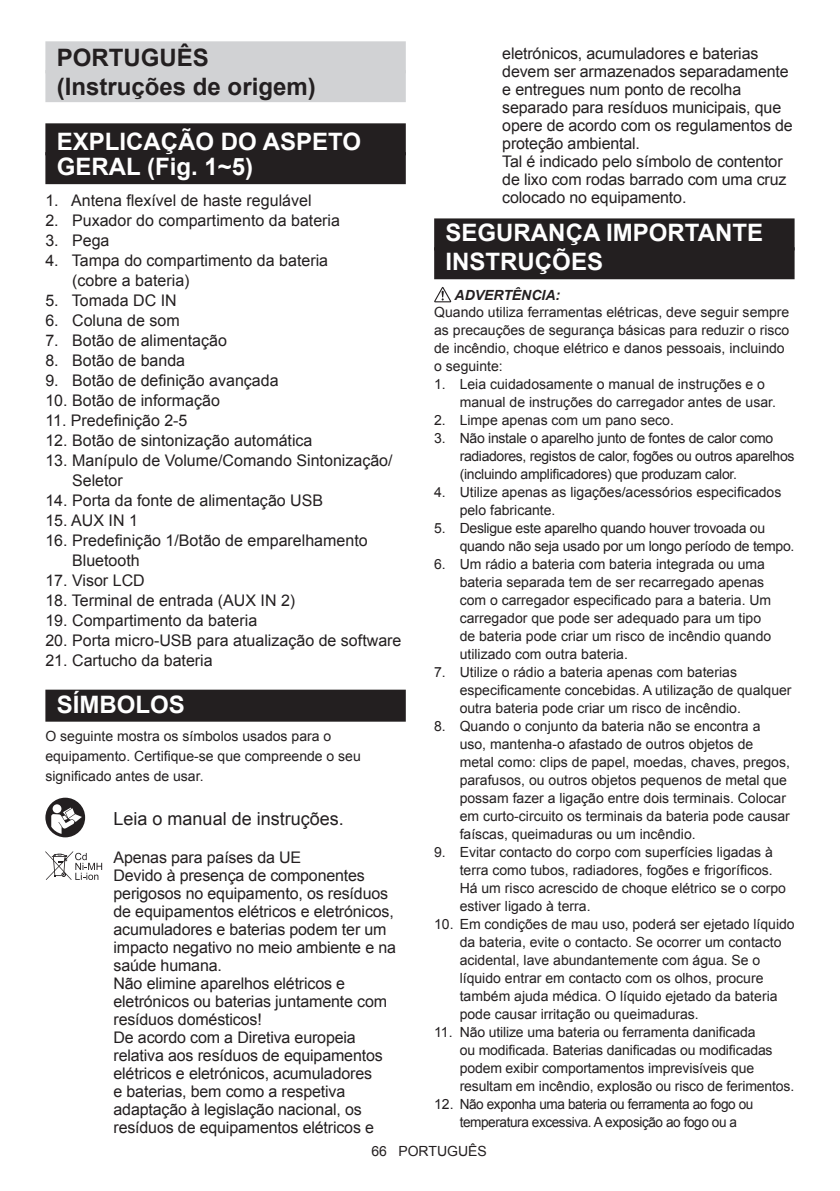
<style>
.page{position:relative;width:840px;height:1191px;background:#fff}
.page>*{position:absolute;margin:0;border:0;box-sizing:border-box;transform-origin:0 0}
.t1{font:700 24px/24.8px "Arial";color:#fff}
.t2{font:700 24px/28.8px "Arial";color:#231f20}
.t3{font:18px "Arial";color:#231f20}
.t4{font:16px/18px "Arial";letter-spacing:-.01em;color:#231f20}
.t5{font:14px/18px "Arial";color:#231f20}
.t6{font:14px/18px "Arial";letter-spacing:-.02em;color:#231f20}
.t7{font:14px/18px "Arial";letter-spacing:-.03em;color:#231f20}
.t8{font:italic 700 14px "Arial";color:#231f20}
</style>
<div class="page">
<div style="left:45px;top:41px;width:360px;height:32px;background:#d1d2d4"></div>
<div style="left:45px;top:70px;width:360px;height:32px;background:#d1d2d4"></div>
<div style="left:45px;top:123px;width:360px;height:32px;background:#231f20"></div>
<div style="left:45px;top:152px;width:360px;height:32px;background:#231f20"></div>
<div style="left:45px;top:689px;width:360px;height:32px;background:#231f20"></div>
<div style="left:434px;top:218px;width:360px;height:32px;background:#231f20"></div>
<div style="left:434px;top:247px;width:360px;height:32px;background:#231f20"></div>
<svg style="left:434px;top:287px;width:17px;height:15px"></svg>
<svg style="left:45px;top:797px;width:40px;height:40px"></svg>
<svg style="left:45px;top:851px;width:57px;height:29px"></svg>
<h1 class="t2" style="left:57px;top:44px;width:260px">PORTUGUÊS (Instruções de origem)</h1>
<h1 class="t1" style="left:57px;top:130px;width:306px">EXPLICAÇÃO DO ASPETO<br>GERAL (Fig. 1~5)</h1>
<p class="t4" style="left:45px;top:191px;width:267px">1. Antena flexível de haste regulável</p>
<p class="t4" style="left:45px;top:211px;width:296px">2. Puxador do compartimento da bateria</p>
<p class="t4" style="left:45px;top:231px;width:66px">3. Pega</p>
<p class="t4" style="left:72px;top:250px;width:257px;line-height:20px;text-indent:-27px">4. Tampa do compartimento da bateria (cobre a bateria)</p>
<p class="t4" style="left:45px;top:291px;width:133px">5. Tomada DC IN</p>
<p class="t4" style="left:45px;top:311px;width:136px">6. Coluna de som</p>
<p class="t4" style="left:45px;top:331px;width:183px">7. Botão de alimentação</p>
<p class="t4" style="left:45px;top:351px;width:141px">8. Botão de banda</p>
<p class="t4" style="left:45px;top:371px;width:235px">9. Botão de definição avançada</p>
<p class="t4" style="left:45px;top:391px;width:176px">10. Botão de informação</p>
<p class="t4" style="left:45px;top:411px;width:143px">11. Predefinição 2-5</p>
<p class="t4" style="left:45px;top:431px;width:268px">12. Botão de sintonização automática</p>
<p class="t4" style="left:72px;top:450px;width:322px;line-height:20px;text-indent:-27px">13. Manípulo de Volume/Comando Sintonização/<br>Seletor</p>
<p class="t4" style="left:45px;top:491px;width:279px">14. Porta da fonte de alimentação USB</p>
<p class="t4" style="left:45px;top:511px;width:94px">15. AUX IN 1</p>
<p class="t4" style="left:72px;top:530px;width:297px;line-height:20px;text-indent:-27px">16. Predefinição 1/Botão de emparelhamento<br>Bluetooth</p>
<p class="t4" style="left:45px;top:571px;width:101px">17. Visor LCD</p>
<p class="t4" style="left:45px;top:591px;width:251px">18. Terminal de entrada (AUX IN 2)</p>
<p class="t4" style="left:45px;top:611px;width:213px">19. Compartimento da bateria</p>
<p class="t4" style="left:45px;top:631px;width:357px">20. Porta micro-USB para atualização de software</p>
<p class="t4" style="left:45px;top:651px;width:169px">21. Cartucho da bateria</p>
<h1 class="t1" style="left:57px;top:692px;width:130px">SÍMBOLOS</h1>
<p class="t5" style="left:45px;top:726px;width:317px;line-height:20px">O seguinte mostra os símbolos usados para o equipamento. Certifique-se que compreende o seu significado antes de usar.</p>
<p class="t3" style="left:113px;top:806px;width:232px">Leia o manual de instruções.</p>
<p class="t4" style="left:113px;top:848px;width:284px">Apenas para países da UE<br>Devido à presença de componentes perigosos no equipamento, os resíduos de equipamentos elétricos e eletrónicos, acumuladores e baterias podem ter um impacto negativo no meio ambiente e na saúde humana.<br>Não elimine aparelhos elétricos e eletrónicos ou baterias juntamente com resíduos domésticos!<br>De acordo com a Diretiva europeia relativa aos resíduos de equipamentos elétricos e eletrónicos, acumuladores<br>e baterias, bem como a respetiva adaptação à legislação nacional, os resíduos de equipamentos elétricos e</p>
<p class="t4" style="left:502px;top:45px;width:292px">eletrónicos, acumuladores e baterias devem ser armazenados separadamente e entregues num ponto de recolha separado para resíduos municipais, que opere de acordo com os regulamentos de proteção ambiental.<br>Tal é indicado pelo símbolo de contentor de lixo com rodas barrado com uma cruz colocado no equipamento.</p>
<h1 class="t1" style="left:445px;top:219px;width:319px;line-height:28.8px">SEGURANÇA IMPORTANTE<br>INSTRUÇÕES</h1>
<p class="t8" style="left:454px;top:285px;width:107px">ADVERTÊNCIA:</p>
<p class="t5" style="left:434px;top:303px;width:356px">Quando utiliza ferramentas elétricas, deve seguir sempre as precauções de segurança básicas para reduzir o risco de incêndio, choque elétrico e danos pessoais, incluindo o seguinte:</p>
<p class="t5" style="left:459px;top:375px;width:317px;text-indent:-26px">1. Leia cuidadosamente o manual de instruções e o manual de instruções do carregador antes de usar.</p>
<p class="t5" style="left:434px;top:411px;width:241px">2. Limpe apenas com um pano seco.</p>
<p class="t6" style="left:459px;top:429px;width:336px;text-indent:-26px">3. Não instale o aparelho junto de fontes de calor como radiadores, registos de calor, fogões ou outros aparelhos (incluindo amplificadores) que produzam calor.</p>
<p class="t5" style="left:459px;top:483px;width:323px;text-indent:-26px">4. Utilize apenas as ligações/acessórios especificados pelo fabricante.</p>
<p class="t6" style="left:459px;top:519px;width:336px;text-indent:-26px">5. Desligue este aparelho quando houver trovoada ou quando não seja usado por um longo período de tempo.</p>
<p class="t5" style="left:459px;top:555px;width:313px;text-indent:-26px">6. Um rádio a bateria com bateria integrada ou uma bateria separada tem de ser recarregado apenas com o carregador especificado para a bateria. Um carregador que pode ser adequado para um tipo de bateria pode criar um risco de incêndio quando utilizado com outra bateria.</p>
<p class="t5" style="left:459px;top:663px;width:333px;text-indent:-26px">7. Utilize o rádio a bateria apenas com baterias especificamente concebidas. A utilização de qualquer outra bateria pode criar um risco de incêndio.</p>
<p class="t5" style="left:459px;top:717px;width:331px;text-indent:-26px">8. Quando o conjunto da bateria não se encontra a uso, mantenha-o afastado de outros objetos de metal como: clips de papel, moedas, chaves, pregos, parafusos, ou outros objetos pequenos de metal que possam fazer a ligação entre dois terminais. Colocar em curto-circuito os terminais da bateria pode causar faíscas, queimaduras ou um incêndio.</p>
<p class="t5" style="left:459px;top:843px;width:328px;text-indent:-26px">9. Evitar contacto do corpo com superfícies ligadas à terra como tubos, radiadores, fogões e frigoríficos.<br>Há um risco acrescido de choque elétrico se o corpo estiver ligado à terra.</p>
<p class="t5" style="left:459px;top:915px;width:336px;text-indent:-26px">10. Em condições de mau uso, poderá ser ejetado líquido da bateria, evite o contacto. Se ocorrer um contacto acidental, lave abundantemente com água. Se o líquido entrar em contacto com os olhos, procure também ajuda médica. O líquido ejetado da bateria pode causar irritação ou queimaduras.</p>
<p class="t5" style="left:459px;top:1023px;width:336px;text-indent:-26px">11. Não utilize uma bateria ou ferramenta danificada<br>ou modificada. Baterias danificadas ou modificadas podem exibir comportamentos imprevisíveis que resultam em incêndio, explosão ou risco de ferimentos.</p>
<p class="t7" style="left:459px;top:1095px;width:295px;text-indent:-26px">12. Não exponha uma bateria ou ferramenta ao fogo ou temperatura excessiva. A exposição ao fogo ou a</p>
<p class="t5" style="left:371px;top:1142px;width:117px">66 PORTUGUÊS</p>
</div>
